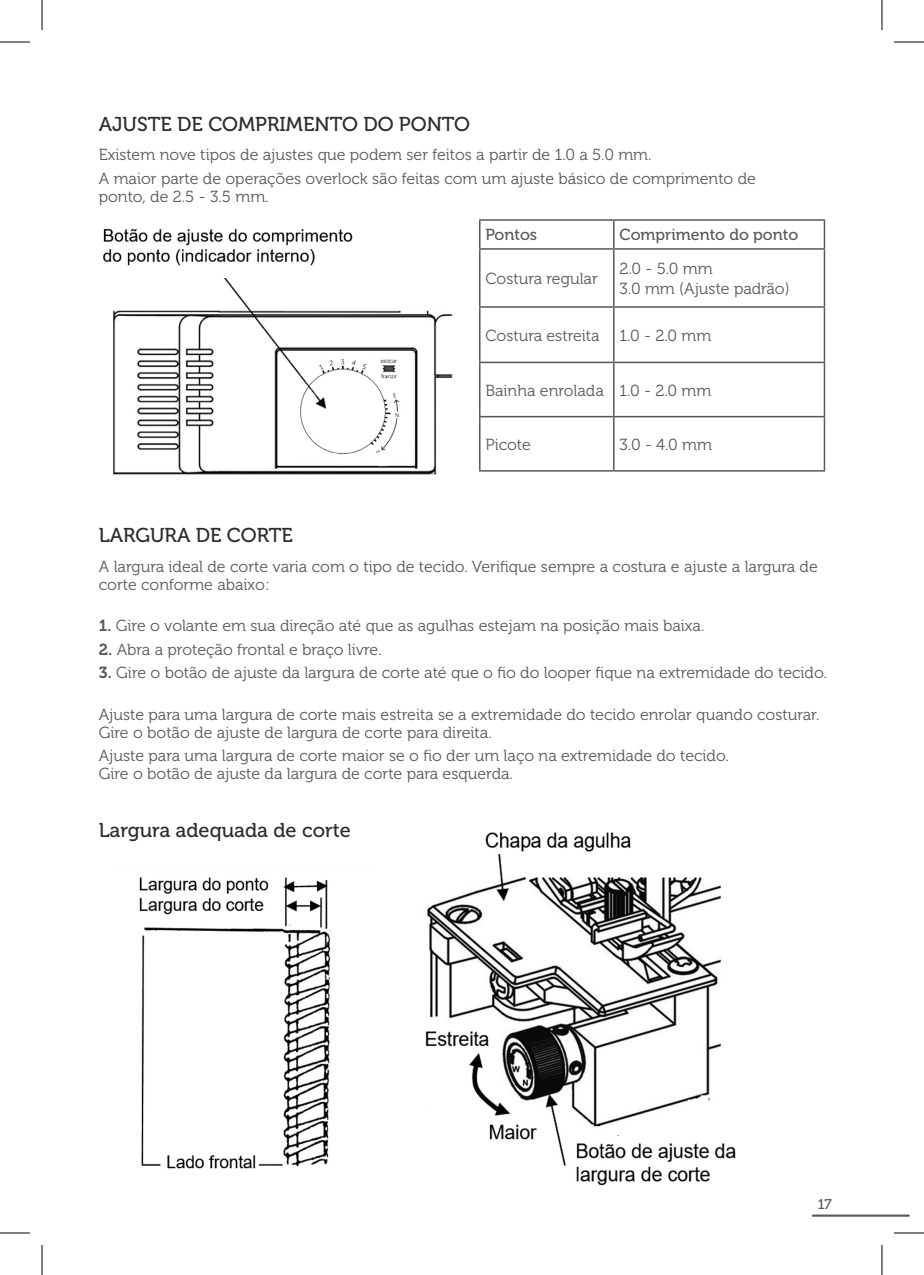
<style>
.page{position:relative;width:924px;height:1275px;background:#fff}
.page>*{position:absolute;margin:0;border:0;box-sizing:border-box;transform-origin:0 0}
.t1{font:20px "Museo 500";color:#2a2e30}
.t2{font:16px/18px "Museo 300";color:#57585a}
.t3{font:16px "Museo 500";color:#57585a}
.t4{font:14px "Museo 500";color:#57585a}
.s1{font-family:"Museo 700"}
</style>
<div class="page">
<hr style="left:811px;top:1214px;width:98px;height:2px;background:#57585a">
<img style="left:113px;top:278px;width:340px;height:197px">
<img style="left:103px;top:228px;width:250px;height:38px">
<hr style="left:479px;top:219px;width:134px;height:2px;background:#57585a">
<svg style="left:479px;top:221px;width:1px;height:27px"></svg>
<hr style="left:613px;top:219px;width:211px;height:2px;background:#57585a">
<hr style="left:612px;top:221px;width:2px;height:27px;background:#57585a">
<svg style="left:823px;top:221px;width:1px;height:27px"></svg>
<hr style="left:479px;top:248px;width:134px;height:2px;background:#57585a">
<hr style="left:479px;top:250px;width:1px;height:56px;background:#57585a">
<hr style="left:613px;top:248px;width:211px;height:2px;background:#57585a">
<hr style="left:612px;top:250px;width:2px;height:56px;background:#57585a">
<hr style="left:823px;top:250px;width:1px;height:56px;background:#57585a">
<hr style="left:479px;top:306px;width:134px;height:2px;background:#57585a">
<hr style="left:479px;top:308px;width:1px;height:54px;background:#57585a">
<hr style="left:613px;top:306px;width:211px;height:2px;background:#57585a">
<hr style="left:612px;top:308px;width:2px;height:54px;background:#57585a">
<hr style="left:823px;top:308px;width:1px;height:54px;background:#57585a">
<hr style="left:479px;top:362px;width:134px;height:1px;background:#57585a">
<hr style="left:479px;top:363px;width:1px;height:53px;background:#57585a">
<hr style="left:613px;top:362px;width:211px;height:1px;background:#57585a">
<hr style="left:612px;top:363px;width:2px;height:53px;background:#57585a">
<hr style="left:823px;top:363px;width:1px;height:53px;background:#57585a">
<hr style="left:479px;top:416px;width:134px;height:1px;background:#57585a">
<hr style="left:479px;top:417px;width:1px;height:53px;background:#57585a">
<hr style="left:613px;top:416px;width:211px;height:1px;background:#57585a">
<hr style="left:612px;top:417px;width:2px;height:53px;background:#57585a">
<hr style="left:823px;top:417px;width:1px;height:53px;background:#57585a">
<hr style="left:479px;top:470px;width:134px;height:1px;background:#57585a">
<hr style="left:613px;top:470px;width:211px;height:1px;background:#57585a">
<img style="left:139px;top:877px;width:192px;height:292px">
<img style="left:425px;top:854px;width:296px;height:312px">
<img style="left:485px;top:832px;width:146px;height:20px">
<img style="left:567px;top:1135px;width:169px;height:51px">
<hr style="left:0;top:42px;width:30px;height:1px;background:#000">
<hr style="left:893px;top:42px;width:30px;height:1px;background:#000">
<hr style="left:0;top:1232px;width:30px;height:1px;background:#000">
<hr style="left:893px;top:1232px;width:30px;height:1px;background:#000">
<hr style="left:42px;top:0;width:1px;height:30px;background:#000">
<hr style="left:42px;top:1245px;width:1px;height:30px;background:#000">
<hr style="left:881px;top:0;width:1px;height:30px;background:#000">
<hr style="left:881px;top:1245px;width:1px;height:30px;background:#000">
<p class="t1" style="left:99px;top:113px;width:373px">AJUSTE DE COMPRIMENTO DO PONTO</p>
<p class="t2" style="left:99px;top:143px;width:658px;line-height:23.6px">Existem nove tipos de ajustes que podem ser feitos a partir de 1.0 a 5.0 mm.<br>A maior parte de operações overlock são feitas com um ajuste básico de comprimento de</p>
<p class="t2" style="left:99px;top:188px;width:171px">ponto, de 2.5 - 3.5 mm.</p>
<p class="t3" style="left:485px;top:226px;width:53px">Pontos</p>
<p class="t3" style="left:619px;top:226px;width:180px">Comprimento do ponto</p>
<p class="t2" style="left:485px;top:270px;width:114px">Costura regular</p>
<p class="t2" style="left:619px;top:260px;width:172px;line-height:19.2px">2.0 - 5.0 mm<br>3.0 mm (Ajuste padrão)</p>
<p class="t2" style="left:485px;top:326px;width:227px">Costura estreita 1.0 - 2.0 mm</p>
<p class="t2" style="left:485px;top:381px;width:227px">Bainha enrolada 1.0 - 2.0 mm</p>
<p class="t1" style="left:99px;top:524px;width:195px">LARGURA DE CORTE</p>
<p class="t2" style="left:485px;top:435px;width:47px">Picote</p>
<p class="t2" style="left:619px;top:435px;width:94px">3.0 - 4.0 mm</p>
<p class="t2" style="left:99px;top:557px;width:720px">A largura ideal de corte varia com o tipo de tecido. Verifique sempre a costura e ajuste a largura de corte conforme abaixo:</p>
<p class="t2" style="left:99px;top:617px;width:607px"><span class="s1">1.</span> Gire o volante em sua direção até que as agulhas estejam na posição mais baixa.</p>
<p class="t2" style="left:99px;top:640px;width:284px"><span class="s1">2.</span> Abra a proteção frontal e braço livre.</p>
<p class="t2" style="left:99px;top:664px;width:729px"><span class="s1">3.</span> Gire o botão de ajuste da largura de corte até que o fio do looper fique na extremidade do tecido.</p>
<p class="t2" style="left:99px;top:705px;width:722px">Ajuste para uma largura de corte mais estreita se a extremidade do tecido enrolar quando costurar.<br>Gire o botão de ajuste de largura de corte para direita.</p>
<p class="t2" style="left:99px;top:747px;width:631px">Ajuste para uma largura de corte maior se o fio der um laço na extremidade do tecido.<br>Gire o botão de ajuste da largura de corte para esquerda.</p>
<p class="t1" style="left:99px;top:819px;width:253px">Largura adequada de corte</p>
<p class="t4" style="left:817px;top:1196px;width:15px">17</p>
</div>
